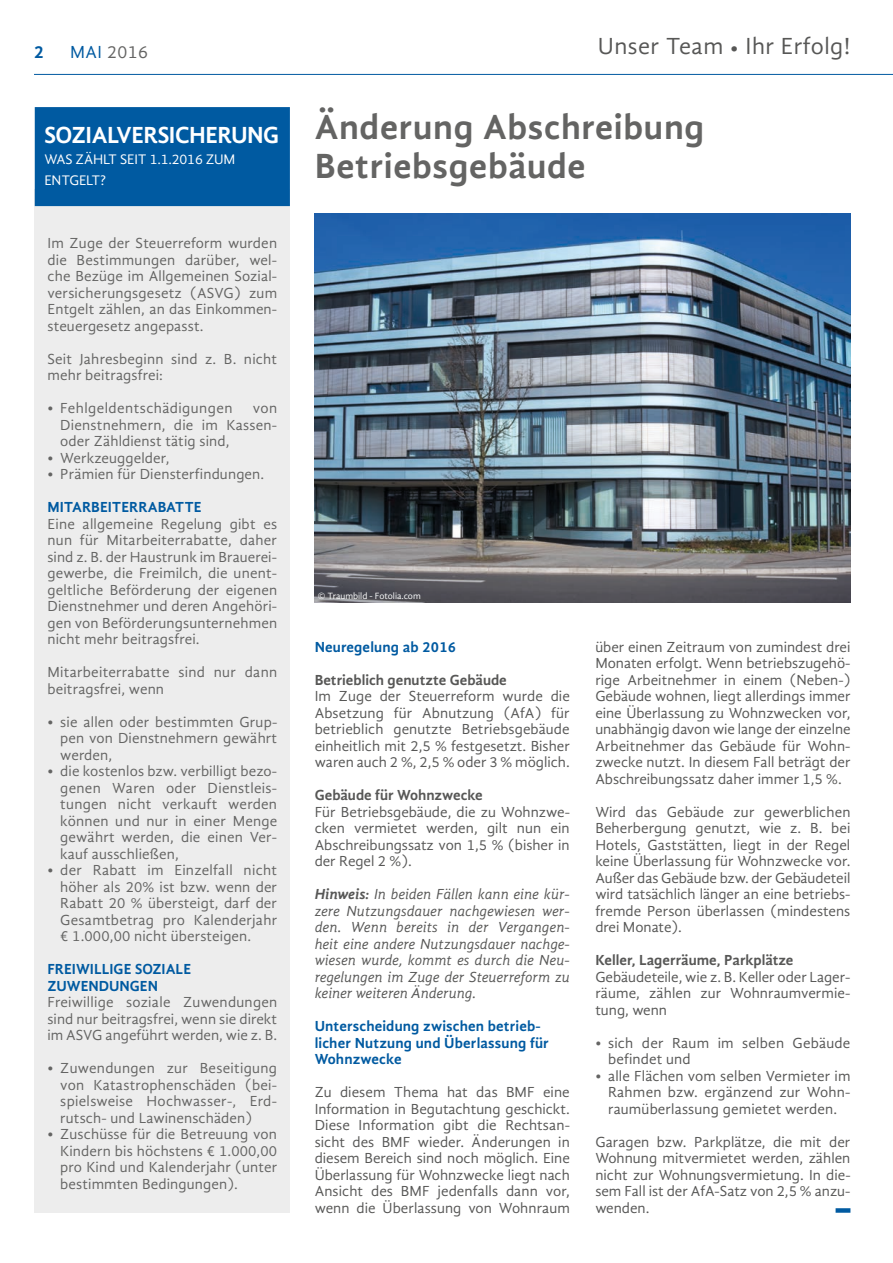
<style>
.page{position:relative;width:893px;height:1263px;background:#fff}
.page>*{position:absolute;margin:0;border:0;box-sizing:border-box;transform-origin:0 0}
.t1{font:700 36px/39px "Gandhi Sans";letter-spacing:.02em;color:#646463}
.t2{font:24px "Gandhi Sans";letter-spacing:.02em;color:#575756}
.t3{font:700 24px "Gandhi Sans";letter-spacing:-.02em;color:#fff}
.t4{font:18px "Gandhi Sans";letter-spacing:.025em;color:#646463}
.t5{font:700 18px "Gandhi Sans";color:#005aa1}
.t6{font:15px/16.5px "Gandhi Sans";color:#575756;text-align:justify}
.t7{font:15px/16.5px "Gandhi Sans";letter-spacing:.01em;color:#646463;text-align:justify}
.t8{font:italic 15px/16.5px "Gandhi Sans";color:#575756;text-align:justify}
.t9{font:700 15px/16.5px "Gandhi Sans";letter-spacing:.01em;color:#005aa1}
.t10{font:700 15px "Gandhi Sans";color:#575756}
.t11{font:15px "Gandhi Sans";letter-spacing:.03em;color:#646463}
.t12{font:14.25px/21px "Gandhi Sans";letter-spacing:-.01em;color:#fff}
.t13{font:9.3px "Gandhi Sans";color:#fff}
.s1{color:#005aa1}
.s2{font-weight:700;font-size:36px}
.s3{font-weight:700}
.s4{color:#646463}
</style>
<div class="page">
<div style="left:836px;top:1208px;width:14px;height:5px;background:#005aa1"></div>
<div style="left:35px;top:190px;width:255px;height:1023px;background:#ededed"></div>
<div style="left:36px;top:108px;width:253px;height:97px;background:#005aa1"></div>
<div style="left:35px;top:107px;width:255px;height:99px;border:2px solid #005aa1"></div>
<img style="left:315px;top:213px;width:535px;height:389px">
<hr style="left:34px;top:74px;width:859px;height:1px;background:#005aa1">
<p class="t5" style="left:34px;top:42px;width:11px">2</p>
<p class="t4" style="left:70px;top:42px;width:79px"><span class="s1">MAI</span> 2016</p>
<h2 class="t3" style="left:44px;top:121px;width:237px">SOZIALVERSICHERUNG</h2>
<p class="t12" style="left:44px;top:148px;width:192px">WAS ZÄHLT SEIT 1.1.2016 ZUM<br>ENTGELT?</p>
<p class="t7" style="left:48px;top:235px;width:231px">Im Zuge der Steuerreform wurden die Bestimmungen darüber, wel&shy;che Bezüge im Allgemeinen Sozial&shy;versicherungsgesetz (ASVG) zum Entgelt zählen, an das Einkommen&shy;steuergesetz angepasst.</p>
<p class="t7" style="left:48px;top:350px;width:231px">Seit Jahresbeginn sind z. B. nicht mehr beitragsfrei:</p>
<p class="t11" style="left:48px;top:400px;width:187px">• Fehlgeldentschädigungen</p>
<p class="t7" style="left:60px;top:400px;width:218px;text-indent:192px">von Dienstnehmern, die im Kassen&shy;oder Zähldienst tätig sind,</p>
<p class="t7" style="left:48px;top:449px;width:123px">• Werkzeuggelder,</p>
<p class="t7" style="left:48px;top:466px;width:218px">• Prämien für Diensterfindungen.</p>
<p class="t9" style="left:48px;top:499px;width:156px">MITARBEITERRABATTE</p>
<p class="t7" style="left:48px;top:515px;width:231px">Eine allgemeine Regelung gibt es nun für Mitarbeiterrabatte, daher sind z. B. der Haustrunk im Brauerei&shy;gewerbe, die Freimilch, die unent&shy;geltliche Beförderung der eigenen Dienstnehmer und deren Angehöri&shy;gen von Beförderungsunternehmen nicht mehr beitragsfrei.</p>
<p class="t7" style="left:48px;top:664px;width:231px">Mitarbeiterrabatte sind nur dann beitragsfrei, wenn</p>
<p class="t7" style="left:60px;top:713px;width:218px;text-indent:-13px">• sie allen oder bestimmten Grup&shy;pen von Dienstnehmern gewährt werden,</p>
<p class="t7" style="left:60px;top:763px;width:218px;text-indent:-13px">• die kostenlos bzw. verbilligt bezo&shy;genen Waren oder Dienstleis&shy;tungen nicht verkauft werden können und nur in einer Menge gewährt werden, die einen Ver&shy;kauf ausschließen,</p>
<p class="t7" style="left:60px;top:862px;width:218px;text-indent:-13px">• der Rabatt im Einzelfall nicht höher als 20% ist bzw. wenn der Rabatt 20 % übersteigt, darf der Gesamtbetrag pro Kalenderjahr € 1.000,00 nicht übersteigen.</p>
<p class="t9" style="left:48px;top:961px;width:145px">FREIWILLIGE SOZIALE<br>ZUWENDUNGEN</p>
<p class="t7" style="left:48px;top:994px;width:231px">Freiwillige soziale Zuwendungen sind nur beitragsfrei, wenn sie direkt im ASVG angeführt werden, wie z. B.</p>
<p class="t7" style="left:60px;top:1060px;width:218px;text-indent:-13px">• Zuwendungen zur Beseitigung von Katastrophenschäden (bei&shy;spielsweise Hochwasser-, Erd&shy;rutsch- und Lawinenschäden)</p>
<p class="t7" style="left:60px;top:1126px;width:218px;text-indent:-13px">• Zuschüsse für die Betreuung von Kindern bis höchstens € 1.000,00 pro Kind und Kalenderjahr (unter bestimmten Bedingungen).</p>
<h2 class="t2" style="left:598px;top:33px;width:254px">Unser Team <span class="s2">.</span> Ihr Erfolg!</h2>
<h1 class="t1" style="left:315px;top:107px;width:391px">Änderung Abschreibung<br>Betriebsgebäude</h1>
<p class="t13" style="left:318px;top:591px;width:105px">© Traumbild - Fotolia.com</p>
<p class="t9" style="left:315px;top:638px;width:143px">Neuregelung ab 2016</p>
<p class="t10" style="left:315px;top:671px;width:194px">Betrieblich genutzte Gebäude</p>
<p class="t6" style="left:315px;top:688px;width:257px">Im Zuge der Steuerreform wurde die Absetzung für Abnutzung (AfA) für betrieblich genutzte Betriebsgebäude einheitlich mit 2,5 % festgesetzt. Bisher waren auch 2 %, 2,5 % oder 3 % möglich.</p>
<p class="t10" style="left:315px;top:786px;width:170px">Gebäude für Wohnzwecke</p>
<p class="t6" style="left:315px;top:803px;width:257px">Für Betriebsgebäude, die zu Wohnzwe&shy;cken vermietet werden, gilt nun ein Abschreibungssatz von 1,5 % (bisher in der Regel 2 %).</p>
<p class="t8" style="left:315px;top:886px;width:257px"><span class="s3">Hinweis:</span> In beiden Fällen kann eine kür&shy;zere Nutzungsdauer nachgewiesen wer&shy;den. Wenn bereits in der Vergangen&shy;heit eine andere Nutzungsdauer nachge&shy;wiesen wurde, kommt es durch die Neu&shy;regelungen im Zuge der Steuerreform zu keiner weiteren Änderung.</p>
<p class="t9" style="left:315px;top:1018px;width:236px">Unterscheidung zwischen betrieb&shy;licher Nutzung und Überlassung für<br>Wohnzwecke</p>
<p class="t6" style="left:315px;top:1084px;width:257px">Zu diesem Thema hat das BMF eine Information in Begutachtung geschickt.<br>Diese Information gibt die Rechtsan&shy;sicht des BMF wieder. Änderungen in diesem Bereich sind noch möglich. Eine Überlassung für Wohnzwecke liegt nach Ansicht des BMF jedenfalls dann vor, wenn die Überlassung von Wohnraum</p>
<p class="t6" style="left:595px;top:638px;width:257px">über einen Zeitraum von zumindest drei Monaten erfolgt. Wenn betriebszugehö&shy;rige Arbeitnehmer in einem (Neben-)<br>Gebäude wohnen, liegt allerdings immer eine Überlassung zu Wohnzwecken vor, unabhängig davon wie lange der einzelne Arbeitnehmer das Gebäude für Wohn&shy;zwecke nutzt. In diesem Fall beträgt der Abschreibungssatz daher immer 1,5 %.</p>
<p class="t6" style="left:595px;top:803px;width:257px">Wird das Gebäude zur gewerblichen Beherbergung genutzt, wie z. B. bei Hotels, Gaststätten, liegt in der Regel keine Überlassung für Wohnzwecke vor.<br>Außer das Gebäude bzw. der Gebäudeteil wird tatsächlich länger an eine betriebs&shy;fremde Person überlassen (mindestens drei Monate).</p>
<p class="t10" style="left:595px;top:951px;width:200px">Keller, Lagerräume, Parkplätze</p>
<p class="t6" style="left:595px;top:968px;width:257px">Gebäudeteile, wie z. B. Keller oder Lager&shy;räume, zählen zur Wohnraumvermie&shy;tung, wenn</p>
<p class="t6" style="left:608px;top:1034px;width:244px;text-indent:-13px"><span class="s4">•</span> sich der Raum im selben Gebäude befindet und</p>
<p class="t6" style="left:608px;top:1067px;width:244px;text-indent:-13px"><span class="s4">•</span> alle Flächen vom selben Vermieter im Rahmen bzw. ergänzend zur Wohn&shy;raumüberlassung gemietet werden.</p>
<p class="t6" style="left:595px;top:1133px;width:257px">Garagen bzw. Parkplätze, die mit der Wohnung mitvermietet werden, zählen nicht zur Wohnungsvermietung. In die&shy;sem Fall ist der AfA-Satz von 2,5 % anzu&shy;wenden.</p>
</div>
